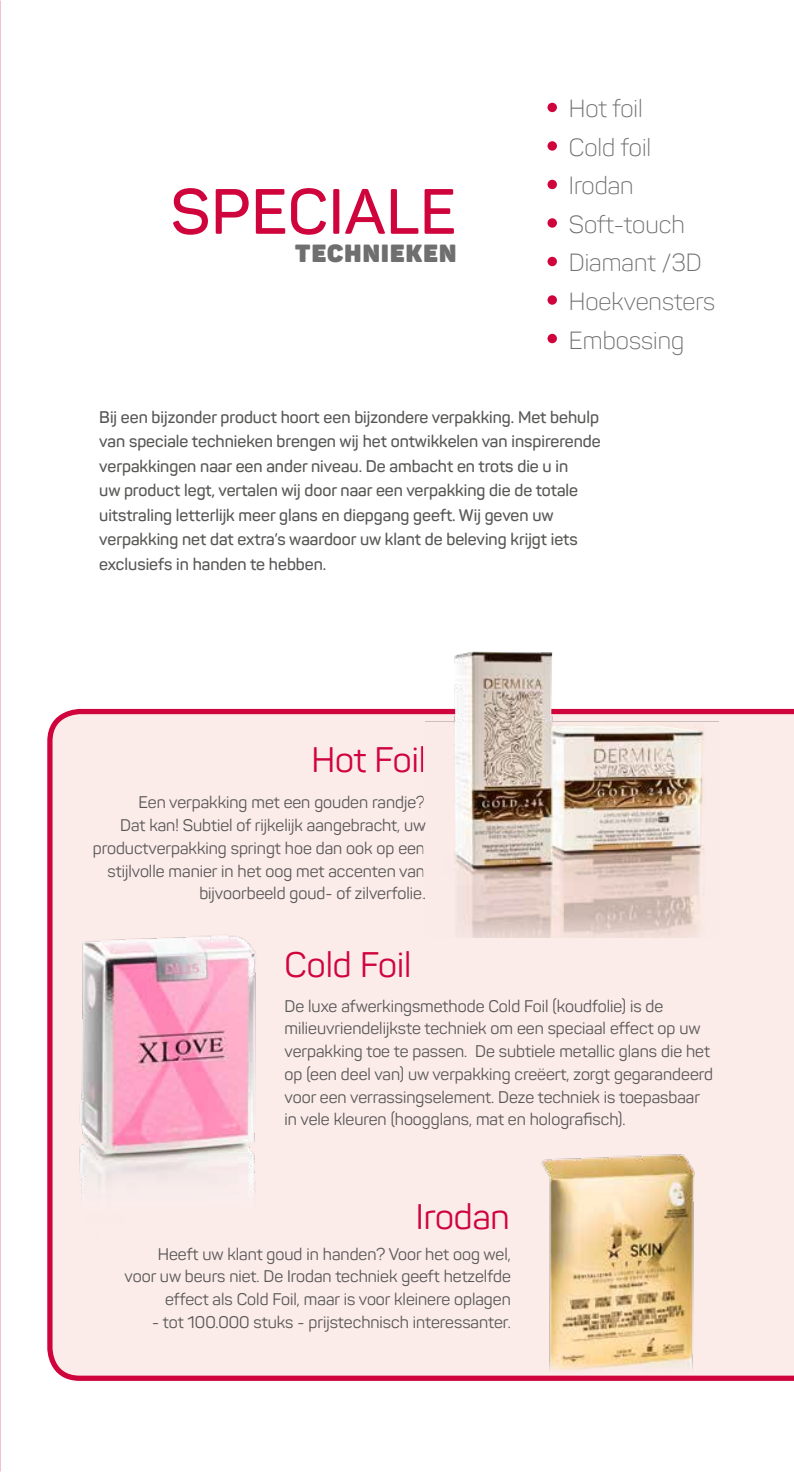
<style>
.page{position:relative;width:794px;height:1474px;background:#fff}
.page>*{position:absolute;margin:0;border:0;box-sizing:border-box;transform-origin:0 0}
.t1{font:600 63px "Panton";letter-spacing:.01em;color:#d0043c}
.t2{font:35px "Panton";color:#d0043c}
.t3{font:300 24.5px/38.5px "Panton";color:#706f6f}
.t4{font:800 24.5px "Panton";letter-spacing:.05em;color:#706f6f}
.t5{font:16.62px/22.8px "Panton";color:#575756;text-align:right}
.t6{font:600 16.62px/24.5px "Panton";color:#575756}
</style>
<div class="page">
<div style="left:47px;top:709px;width:747px;height:671px;background:#fbebe9"></div>
<img style="left:524px;top:1132px;width:183px;height:242px">
<img style="left:68px;top:933px;width:212px;height:309px">
<img style="left:425px;top:716px;width:293px;height:221px">
<img style="left:454px;top:651px;width:247px;height:217px">
<div style="left:547px;top:103px;width:10px;height:9px;background:#d0043c;border-radius:50%"></div>
<div style="left:547px;top:141px;width:10px;height:10px;background:#d0043c;border-radius:50%"></div>
<div style="left:547px;top:180px;width:10px;height:9px;background:#d0043c;border-radius:50%"></div>
<div style="left:547px;top:218px;width:10px;height:10px;background:#d0043c;border-radius:50%"></div>
<div style="left:547px;top:257px;width:10px;height:9px;background:#d0043c;border-radius:50%"></div>
<div style="left:547px;top:295px;width:10px;height:10px;background:#d0043c;border-radius:50%"></div>
<div style="left:547px;top:334px;width:10px;height:9px;background:#d0043c;border-radius:50%"></div>
<h1 class="t1" style="left:171px;top:173px;width:287px">SPECIALE</h1>
<h3 class="t4" style="left:295px;top:237px;width:163px">TECHNIEKEN</h3>
<h3 class="t3" style="left:569px;top:89px;width:148px">Hot foil<br>Cold foil<br>Irodan<br>Soft-touch<br>Diamant /3D<br>Hoekvensters<br>Embossing</h3>
<p class="t6" style="left:99px;top:404px;width:503px">Bij een bijzonder product hoort een bijzondere verpakking. Met behulp van speciale technieken brengen wij het ontwikkelen van inspirerende verpakkingen naar een ander niveau. De ambacht en trots die u in<br>uw product legt, vertalen wij door naar een verpakking die de totale uitstraling letterlijk meer glans en diepgang geeft. Wij geven uw verpakking net dat extra’s waardoor uw klant de beleving krijgt iets exclusiefs in handen te hebben.</p>
<h2 class="t2" style="left:311px;top:738px;width:116px">Hot Foil</h2>
<p class="t5" style="left:93px;top:791px;width:334px">Een verpakking met een gouden randje?<br>Dat kan! Subtiel of rijkelijk aangebracht, uw productverpakking springt hoe dan ook op een stijlvolle manier in het oog met accenten van bijvoorbeeld goud- of zilverfolie.</p>
<h2 class="t2" style="left:284px;top:943px;width:128px">Cold Foil</h2>
<p class="t5" style="left:284px;top:994px;width:430px;text-align:left">De luxe afwerkingsmethode Cold Foil (koudfolie) is de milieuvriendelijkste techniek om een speciaal effect op uw verpakking toe te passen. De subtiele metallic glans die het op (een deel van) uw verpakking creëert, zorgt gegarandeerd voor een verrassingselement. Deze techniek is toepasbaar in vele kleuren (hoogglans, mat en holografisch).</p>
<h2 class="t2" style="left:416px;top:1194px;width:95px">Irodan</h2>
<p class="t5" style="left:125px;top:1242px;width:388px">Heeft uw klant goud in handen? Voor het oog wel, voor uw beurs niet. De Irodan techniek geeft hetzelfde effect als Cold Foil, maar is voor kleinere oplagen</p>
<p class="t5" style="left:152px;top:1310px;width:360px">- tot 100.000 stuks - prijstechnisch interessanter.</p>
</div>
